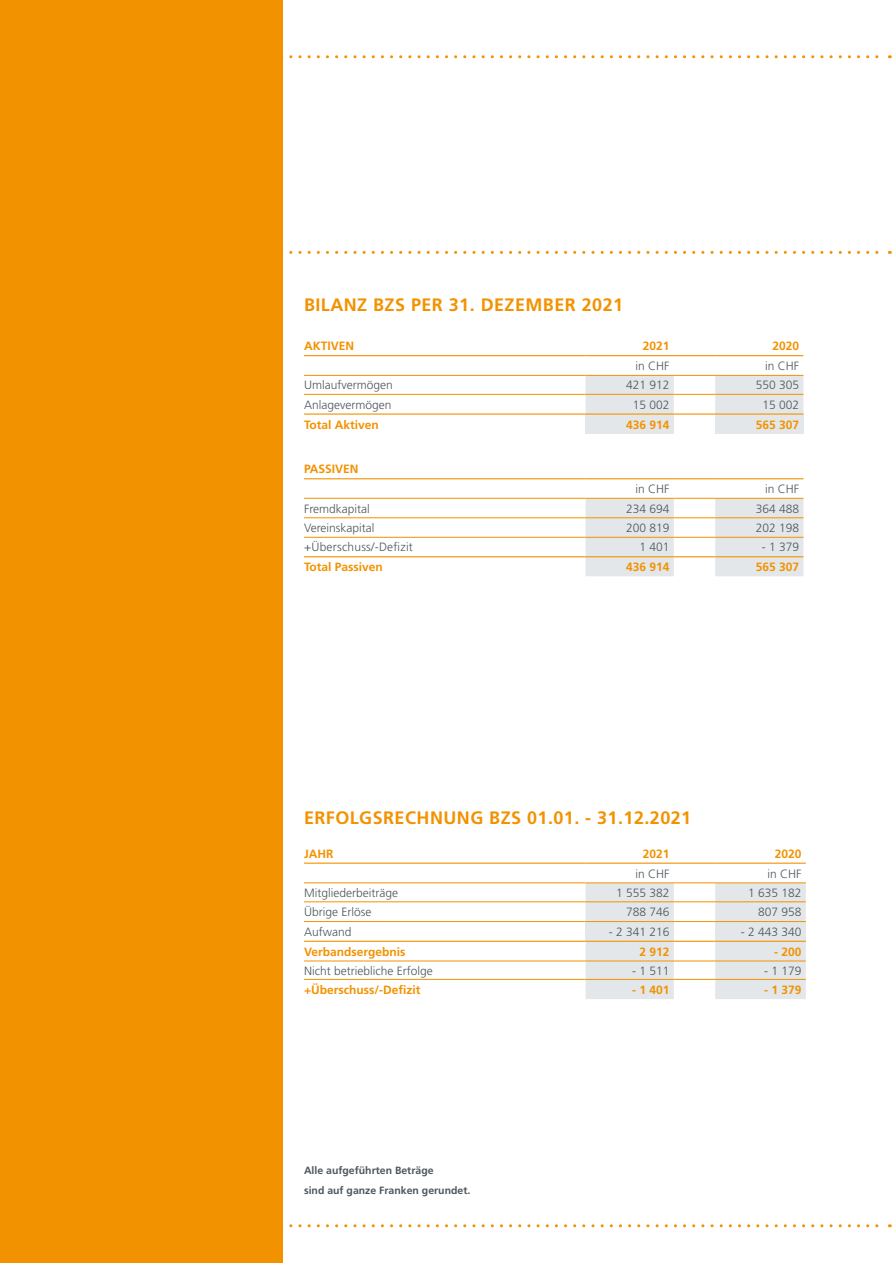
<style>
.page{position:relative;width:893px;height:1263px;background:#fff}
.page>*{position:absolute;margin:0;border:0;box-sizing:border-box;transform-origin:0 0}
.t1{font:700 18px "Frutiger LT";letter-spacing:.025em;color:#f39200}
.t2{font:300 12px "Frutiger LT Std";color:#4c575d}
.t3{font:700 12px "Frutiger LT";color:#f39200}
.t4{font:300 12px "Frutiger LT";color:#4c575d}
.t5{font:300 12px "Frutiger LT";letter-spacing:.02em;color:#4c575d}
.t6{font:700 10.5px/19.5px "Frutiger LT";color:#4c575d}
</style>
<div class="page">
<div style="left:0;top:0;width:283px;height:1263px;background:#f39200"></div>
<div style="left:585px;top:376px;width:89px;height:37px;background:#e3e7e9"></div>
<div style="left:715px;top:376px;width:88px;height:37px;background:#e3e7e9"></div>
<div style="left:585px;top:414px;width:89px;height:20px;background:#e3e7e9"></div>
<div style="left:715px;top:414px;width:88px;height:20px;background:#e3e7e9"></div>
<hr style="left:304px;top:375px;width:281px;height:1px;background:#f39200">
<hr style="left:585px;top:375px;width:89px;height:1px;background:#f39200">
<hr style="left:674px;top:375px;width:41px;height:1px;background:#f39200">
<hr style="left:715px;top:375px;width:88px;height:1px;background:#f39200">
<hr style="left:304px;top:394px;width:281px;height:1px;background:#f39200">
<hr style="left:585px;top:394px;width:89px;height:1px;background:#f39200">
<hr style="left:674px;top:394px;width:41px;height:1px;background:#f39200">
<hr style="left:715px;top:394px;width:88px;height:1px;background:#f39200">
<hr style="left:304px;top:355px;width:281px;height:1px;background:#f39200">
<hr style="left:585px;top:355px;width:89px;height:1px;background:#f39200">
<hr style="left:674px;top:355px;width:41px;height:1px;background:#f39200">
<hr style="left:715px;top:355px;width:88px;height:1px;background:#f39200">
<hr style="left:304px;top:413px;width:281px;height:2px;background:#f39200">
<hr style="left:585px;top:413px;width:89px;height:2px;background:#f39200">
<hr style="left:674px;top:413px;width:41px;height:2px;background:#f39200">
<hr style="left:715px;top:413px;width:88px;height:2px;background:#f39200">
<svg style="left:585px;top:499px;width:218px;height:77px"></svg>
<hr style="left:304px;top:498px;width:281px;height:1px;background:#f39200">
<hr style="left:585px;top:498px;width:89px;height:1px;background:#f39200">
<hr style="left:674px;top:498px;width:41px;height:1px;background:#f39200">
<hr style="left:715px;top:498px;width:88px;height:1px;background:#f39200">
<hr style="left:304px;top:517px;width:281px;height:1px;background:#f39200">
<hr style="left:585px;top:517px;width:89px;height:1px;background:#f39200">
<hr style="left:674px;top:517px;width:41px;height:1px;background:#f39200">
<hr style="left:715px;top:517px;width:88px;height:1px;background:#f39200">
<hr style="left:304px;top:537px;width:281px;height:1px;background:#f39200">
<hr style="left:585px;top:537px;width:89px;height:1px;background:#f39200">
<hr style="left:674px;top:537px;width:41px;height:1px;background:#f39200">
<hr style="left:715px;top:537px;width:88px;height:1px;background:#f39200">
<hr style="left:304px;top:556px;width:281px;height:1px;background:#f39200">
<hr style="left:585px;top:556px;width:89px;height:1px;background:#f39200">
<hr style="left:674px;top:556px;width:41px;height:1px;background:#f39200">
<hr style="left:715px;top:556px;width:88px;height:1px;background:#f39200">
<hr style="left:304px;top:478px;width:281px;height:1px;background:#f39200">
<hr style="left:585px;top:478px;width:89px;height:1px;background:#f39200">
<hr style="left:674px;top:478px;width:41px;height:1px;background:#f39200">
<hr style="left:715px;top:478px;width:88px;height:1px;background:#f39200">
<div style="left:585px;top:884px;width:89px;height:37px;background:#e3e7e9"></div>
<div style="left:715px;top:884px;width:91px;height:37px;background:#e3e7e9"></div>
<div style="left:585px;top:921px;width:89px;height:20px;background:#e3e7e9"></div>
<div style="left:715px;top:921px;width:91px;height:20px;background:#e3e7e9"></div>
<svg style="left:585px;top:942px;width:221px;height:57px"></svg>
<hr style="left:304px;top:883px;width:281px;height:1px;background:#f39200">
<hr style="left:585px;top:883px;width:89px;height:1px;background:#f39200">
<hr style="left:674px;top:883px;width:41px;height:1px;background:#f39200">
<hr style="left:715px;top:883px;width:91px;height:1px;background:#f39200">
<hr style="left:304px;top:901px;width:281px;height:1px;background:#f39200">
<hr style="left:585px;top:901px;width:89px;height:1px;background:#f39200">
<hr style="left:674px;top:901px;width:41px;height:1px;background:#f39200">
<hr style="left:715px;top:901px;width:91px;height:1px;background:#f39200">
<hr style="left:304px;top:921px;width:281px;height:1px;background:#f39200">
<hr style="left:585px;top:921px;width:89px;height:1px;background:#f39200">
<hr style="left:674px;top:921px;width:41px;height:1px;background:#f39200">
<hr style="left:715px;top:921px;width:91px;height:1px;background:#f39200">
<hr style="left:304px;top:862px;width:281px;height:2px;background:#f39200">
<hr style="left:585px;top:862px;width:89px;height:2px;background:#f39200">
<hr style="left:674px;top:862px;width:41px;height:2px;background:#f39200">
<hr style="left:715px;top:862px;width:91px;height:2px;background:#f39200">
<hr style="left:304px;top:941px;width:281px;height:1px;background:#f39200">
<hr style="left:585px;top:941px;width:89px;height:1px;background:#f39200">
<hr style="left:674px;top:941px;width:41px;height:1px;background:#f39200">
<hr style="left:715px;top:941px;width:91px;height:1px;background:#f39200">
<hr style="left:304px;top:979px;width:281px;height:1px;background:#f39200">
<hr style="left:585px;top:979px;width:89px;height:1px;background:#f39200">
<hr style="left:674px;top:979px;width:41px;height:1px;background:#f39200">
<hr style="left:715px;top:979px;width:91px;height:1px;background:#f39200">
<hr style="left:304px;top:961px;width:281px;height:1px;background:#f39200">
<hr style="left:585px;top:961px;width:89px;height:1px;background:#f39200">
<hr style="left:674px;top:961px;width:41px;height:1px;background:#f39200">
<hr style="left:715px;top:961px;width:91px;height:1px;background:#f39200">
<svg style="left:283px;top:55px;width:607px;height:3px"></svg>
<svg style="left:283px;top:251px;width:607px;height:3px"></svg>
<svg style="left:283px;top:1224px;width:607px;height:3px"></svg>
<h1 class="t1" style="left:304px;top:294px;width:321px">BILANZ BZS PER 31. DEZEMBER 2021</h1>
<p class="t3" style="left:304px;top:339px;width:52px">AKTIVEN</p>
<p class="t3" style="left:643px;top:339px;width:28px">2021</p>
<p class="t3" style="left:772px;top:339px;width:28px">2020</p>
<p class="t2" style="left:635px;top:359px;width:36px">in CHF</p>
<p class="t2" style="left:765px;top:359px;width:36px">in CHF</p>
<p class="t2" style="left:304px;top:378px;width:90px">Umlaufvermögen</p>
<p class="t2" style="left:626px;top:378px;width:45px">421 912</p>
<p class="t2" style="left:756px;top:378px;width:45px">550 305</p>
<p class="t2" style="left:304px;top:398px;width:89px">Anlagevermögen</p>
<p class="t2" style="left:633px;top:398px;width:38px">15 002</p>
<p class="t2" style="left:762px;top:398px;width:38px">15 002</p>
<p class="t3" style="left:304px;top:417px;width:76px">Total Aktiven</p>
<p class="t3" style="left:626px;top:417px;width:45px">436 914</p>
<p class="t3" style="left:756px;top:417px;width:45px">565 307</p>
<p class="t3" style="left:304px;top:462px;width:56px">PASSIVEN</p>
<p class="t4" style="left:635px;top:482px;width:36px">in CHF</p>
<p class="t4" style="left:765px;top:482px;width:36px">in CHF</p>
<p class="t4" style="left:304px;top:502px;width:67px">Fremdkapital</p>
<p class="t4" style="left:626px;top:502px;width:45px">234 694</p>
<p class="t4" style="left:756px;top:502px;width:45px">364 488</p>
<p class="t4" style="left:304px;top:521px;width:72px">Vereinskapital</p>
<p class="t4" style="left:626px;top:521px;width:45px">200 819</p>
<p class="t4" style="left:756px;top:521px;width:45px">202 198</p>
<p class="t5" style="left:304px;top:540px;width:110px">+Überschuss/-Defizit</p>
<p class="t4" style="left:639px;top:540px;width:32px">1 401</p>
<p class="t4" style="left:762px;top:540px;width:39px">- 1 379</p>
<p class="t3" style="left:304px;top:560px;width:80px">Total Passiven</p>
<p class="t3" style="left:626px;top:560px;width:45px">436 914</p>
<p class="t3" style="left:756px;top:560px;width:45px">565 307</p>
<h1 class="t1" style="left:304px;top:807px;width:389px">ERFOLGSRECHNUNG BZS 01.01. - 31.12.2021</h1>
<p class="t3" style="left:304px;top:846px;width:31px">JAHR</p>
<p class="t3" style="left:643px;top:846px;width:28px">2021</p>
<p class="t3" style="left:775px;top:846px;width:28px">2020</p>
<p class="t2" style="left:635px;top:867px;width:36px">in CHF</p>
<p class="t2" style="left:767px;top:867px;width:36px">in CHF</p>
<p class="t2" style="left:304px;top:886px;width:95px">Mitgliederbeiträge</p>
<p class="t2" style="left:616px;top:886px;width:55px">1 555 382</p>
<p class="t2" style="left:748px;top:886px;width:55px">1 635 182</p>
<p class="t2" style="left:304px;top:905px;width:69px">Übrige Erlöse</p>
<p class="t2" style="left:626px;top:905px;width:45px">788 746</p>
<p class="t2" style="left:758px;top:905px;width:45px">807 958</p>
<p class="t2" style="left:304px;top:925px;width:49px">Aufwand</p>
<p class="t2" style="left:609px;top:925px;width:62px">- 2 341 216</p>
<p class="t2" style="left:741px;top:925px;width:62px">- 2 443 340</p>
<p class="t3" style="left:304px;top:944px;width:103px">Verbandsergebnis</p>
<p class="t3" style="left:639px;top:944px;width:32px">2 912</p>
<p class="t3" style="left:774px;top:944px;width:29px">- 200</p>
<p class="t4" style="left:304px;top:964px;width:130px">Nicht betriebliche Erfolge</p>
<p class="t4" style="left:632px;top:964px;width:39px">- 1 511</p>
<p class="t4" style="left:764px;top:964px;width:39px">- 1 179</p>
<p class="t3" style="left:304px;top:983px;width:118px">+Überschuss/-Defizit</p>
<p class="t3" style="left:632px;top:983px;width:39px">- 1 401</p>
<p class="t3" style="left:764px;top:983px;width:39px">- 1 379</p>
<p class="t6" style="left:304px;top:1161px;width:168px">Alle aufgeführten Beträge<br>sind auf ganze Franken gerundet.</p>
</div>
